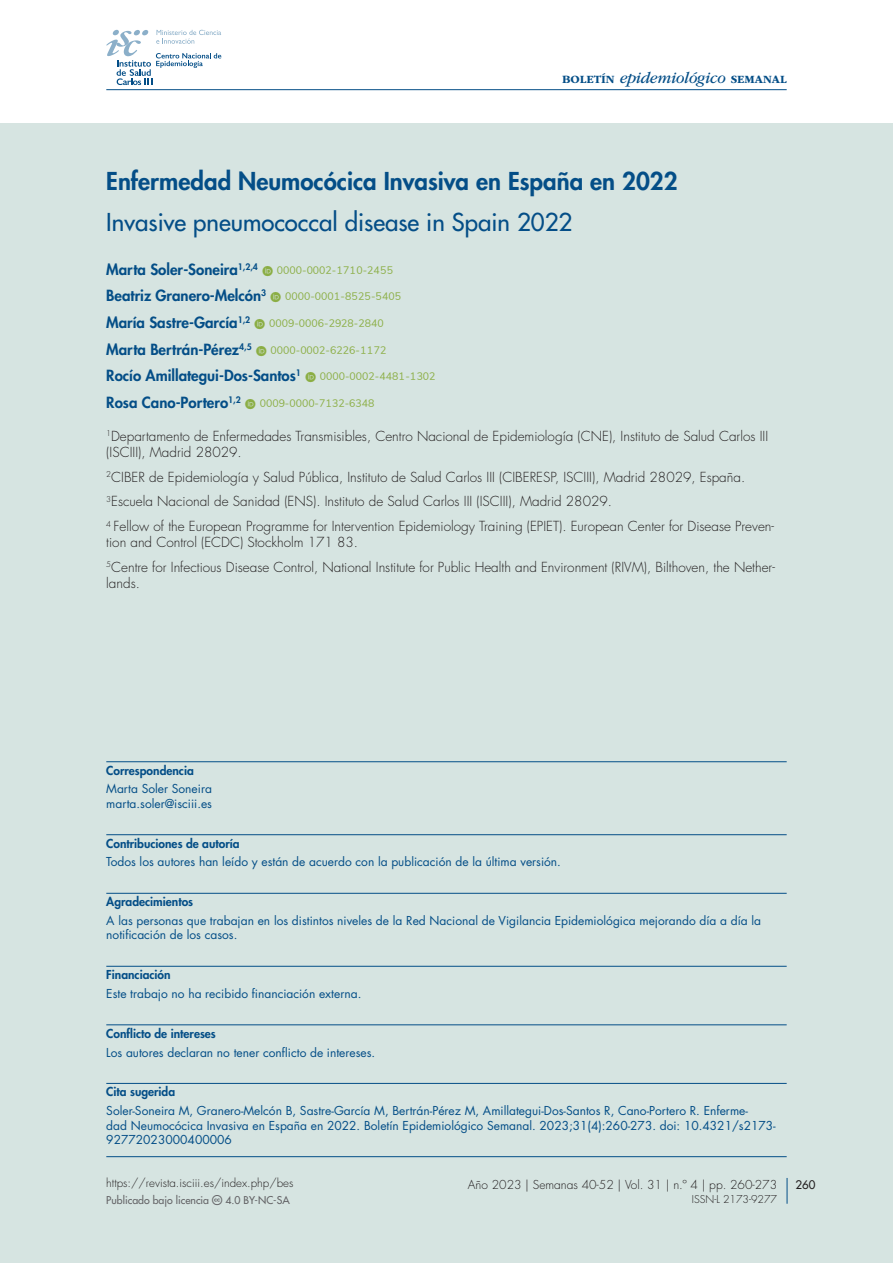
<style>
.page{position:relative;width:893px;height:1263px;background:#fff}
.page>*{position:absolute;margin:0;border:0;box-sizing:border-box;transform-origin:0 0}
.sps_titulo_original{font:800 24px "Futura Std";color:#044e87}
.sps_titulo_traduc{font:500 24px "Futura Std";color:#044e87}
.sps_autores{font:800 15px "Futura Std";color:#044e87}
.sps_afiliaciones{font:300 13.5px/16.2px "Futura Std";color:#231f20}
.sps_texto_metadatos{font:12px/14.4px "Futura Std";color:#044e87}
.sps_titulo_metadatos{font:800 12px "Futura Std";color:#044e87}
.t1{font:300 12px "Futura Std";color:#231f20}
.t2{font:300 11.55px "Futura Std";color:#231f20}
.t3{font:700 11.55px "ITC Garamond Std";color:#044e87}
.t4{font:500 11.55px "Futura Std";color:#231f20}
.t5{font:500 10.5px "Futura Std";color:#636366}
.t6{font:300 10.5px "Futura Std";color:#231f20}
.sps_autores-2{font:10.5px "Font Awesome 5 Brands";color:#8bae44}
.s1{font-weight:400;font-style:italic;font-size:16.5px}
</style>
<div class="page">
<div style="left:0;top:123px;width:893px;height:1140px;background:#d6e4e1"></div>
<svg style="left:787px;top:1178px;width:1px;height:26px"></svg>
<hr style="left:106px;top:89px;width:681px;height:1px;background:#044e87">
<svg style="left:106px;top:30px;width:115px;height:55px"></svg>
<hr style="left:106px;top:761px;width:681px;height:1px;background:#044e87">
<hr style="left:106px;top:834px;width:681px;height:1px;background:#044e87">
<hr style="left:106px;top:893px;width:681px;height:1px;background:#044e87">
<hr style="left:106px;top:966px;width:681px;height:1px;background:#044e87">
<hr style="left:106px;top:1024px;width:681px;height:1px;background:#044e87">
<hr style="left:106px;top:1083px;width:681px;height:1px;background:#044e87">
<hr style="left:106px;top:1156px;width:681px;height:1px;background:#044e87">
<p class="t3" style="left:562px;top:73px;width:226px">BOLETÍN <span class="s1">epidemiológico</span> SEMANAL</p>
<p class="sps_titulo_original" style="left:106px;top:166px;width:573px">Enfermedad Neumocócica Invasiva en España en 2022</p>
<p class="sps_titulo_traduc" style="left:106px;top:208px;width:468px">Invasive pneumococcal disease in Spain 2022</p>
<p class="sps_autores" style="left:106px;top:260px;width:153px">Marta Soler-Soneira<sup>1,2,4</sup></p>
<p class="sps_autores" style="left:106px;top:286px;width:161px">Beatriz Granero-Melcón<sup>3</sup></p>
<p class="sps_autores" style="left:106px;top:313px;width:146px">María Sastre-García<sup>1,2</sup></p>
<p class="sps_autores" style="left:106px;top:339px;width:147px">Marta Bertrán-Pérez<sup>4,5</sup></p>
<p class="sps_autores" style="left:106px;top:366px;width:196px">Rocío Amillategui-Dos-Santos<sup>1</sup></p>
<p class="sps_autores" style="left:106px;top:392px;width:136px">Rosa Cano-Portero<sup>1,2</sup></p>
<p class="sps_autores-2" style="left:332px;top:398px;width:37px">✓ ✓✔</p>
<p class="sps_afiliaciones" style="left:106px;top:428px;width:663px"><sup>1</sup>Departamento de Enfermedades Transmisibles, Centro Nacional de Epidemiología (CNE), Instituto de Salud Carlos III (ISCIII), Madrid 28029.</p>
<p class="sps_afiliaciones" style="left:106px;top:469px;width:640px"><sup>2</sup>CIBER de Epidemiología y Salud Pública, Instituto de Salud Carlos III (CIBERESP, ISCIII), Madrid 28029, España.</p>
<p class="sps_afiliaciones" style="left:106px;top:494px;width:507px"><sup>3</sup>Escuela Nacional de Sanidad (ENS). Instituto de Salud Carlos III (ISCIII), Madrid 28029.</p>
<p class="sps_afiliaciones" style="left:106px;top:518px;width:669px"><sup>4</sup> Fellow of the European Programme for Intervention Epidemiology Training (EPIET). European Center for Disease Preven&shy;tion and Control (ECDC) Stockholm 171 83.</p>
<p class="sps_afiliaciones" style="left:106px;top:559px;width:670px"><sup>5</sup>Centre for Infectious Disease Control, National Institute for Public Health and Environment (RIVM), Bilthoven, the Nether&shy;lands.</p>
<p class="sps_titulo_metadatos" style="left:106px;top:763px;width:89px">Correspondencia</p>
<p class="sps_texto_metadatos" style="left:106px;top:782px;width:107px">Marta Soler Soneira</p>
<p class="sps_texto_metadatos" style="left:106px;top:796px;width:107px">marta.soler@isciii.es</p>
<p class="sps_titulo_metadatos" style="left:106px;top:836px;width:135px">Contribuciones de autoría</p>
<p class="sps_texto_metadatos" style="left:106px;top:855px;width:456px">Todos los autores han leído y están de acuerdo con la publicación de la última versión.</p>
<p class="sps_titulo_metadatos" style="left:106px;top:894px;width:88px">Agradecimientos</p>
<p class="sps_texto_metadatos" style="left:106px;top:913px;width:656px">A las personas que trabajan en los distintos niveles de la Red Nacional de Vigilancia Epidemiológica mejorando día a día la notificación de los casos.</p>
<p class="sps_titulo_metadatos" style="left:106px;top:967px;width:66px">Financiación</p>
<p class="sps_texto_metadatos" style="left:106px;top:986px;width:257px">Este trabajo no ha recibido financiación externa.</p>
<p class="sps_titulo_metadatos" style="left:106px;top:1026px;width:111px">Conflicto de intereses</p>
<p class="sps_texto_metadatos" style="left:106px;top:1045px;width:270px">Los autores declaran no tener conflicto de intereses.</p>
<p class="sps_titulo_metadatos" style="left:106px;top:1084px;width:70px">Cita sugerida</p>
<p class="sps_texto_metadatos" style="left:106px;top:1104px;width:671px">Soler-Soneira M, Granero-Melcón B, Sastre-García M, Bertrán-Pérez M, Amillategui-Dos-Santos R, Cano-Portero R. Enferme-<br>dad Neumocócica Invasiva en España en 2022. Boletín Epidemiológico Semanal. 2023;31(4):260-273. doi: 10.4321/s2173-<br>92772023000400006</p>
<p class="t2" style="left:106px;top:1176px;width:189px">https://revista.isciii.es/index.php/bes</p>
<p class="t5" style="left:106px;top:1193px;width:185px">Publicado bajo licencia ▼❖□□■▲ 4.0 BY-NC-SA</p>
<p class="t1" style="left:468px;top:1177px;width:311px">Año 2023 | Semanas 40-52 | Vol. 31 | n.º 4 | pp. 260-273</p>
<p class="t4" style="left:795px;top:1177px;width:22px">260</p>
<p class="t6" style="left:692px;top:1193px;width:87px">ISSN-L 2173-9277</p>
</div>
